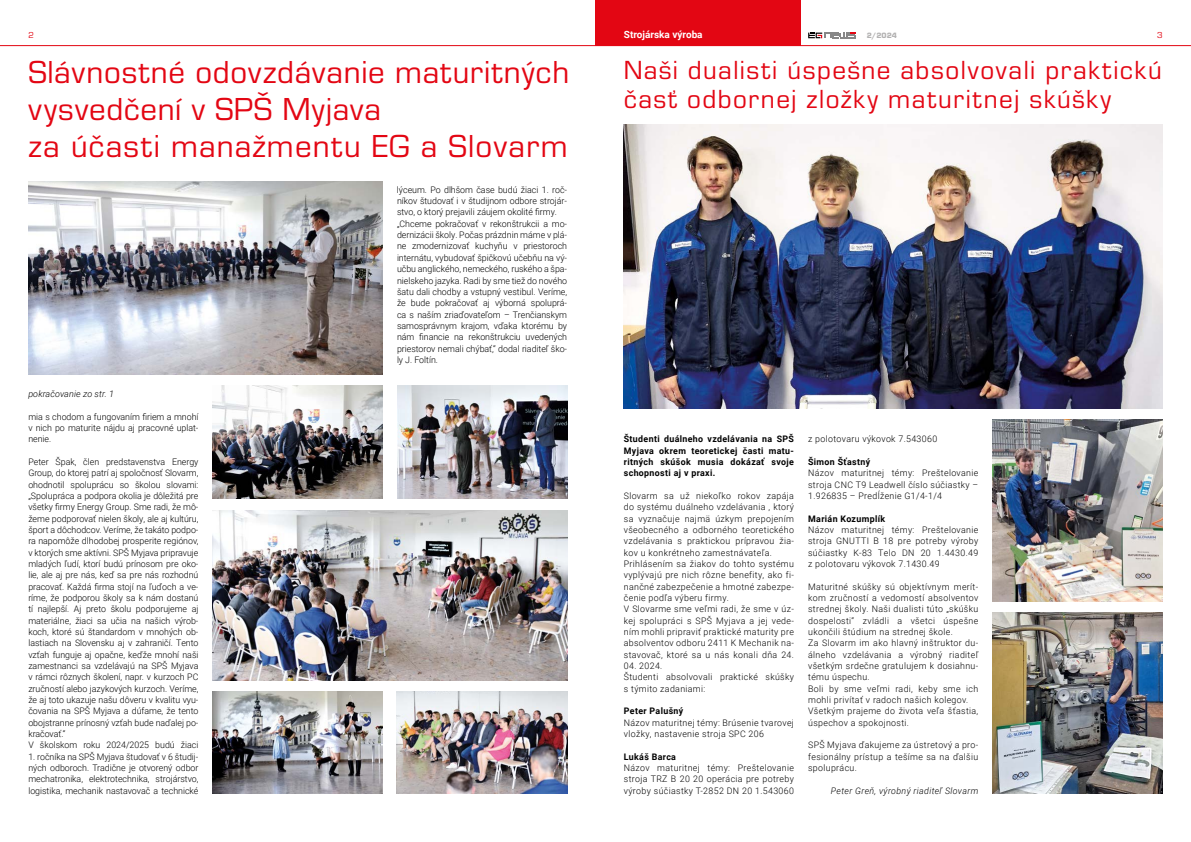
<style>
.page{position:relative;width:1191px;height:842px;background:#fff}
.page>*{position:absolute;margin:0;border:0;box-sizing:border-box;transform-origin:0 0}
.t1{font:33px/37px "Eurostile TOT";letter-spacing:.03em;color:#e30613}
.t2{font:27.2px/29px "Eurostile TOT";letter-spacing:.055em;color:#e30613}
.t3{font:700 10px "Roboto";color:#fff}
.t4{font:300 9px/11.3px "Roboto";color:#000;text-align:justify}
.t5{font:300 9px/11.3px "Roboto";letter-spacing:.04em;color:#000}
.t6{font:700 9px/11.3px "Roboto";letter-spacing:.04em;color:#000;text-align:justify}
.t7{font:italic 300 9px "Roboto";letter-spacing:.04em;color:#000}
.t8{font:italic 300 9px "Roboto";letter-spacing:.01em;color:#000}
.t9{font:9px "Eurostile TOT";color:#e30613}
.t10{font:900 8px "Eurostile TOT";color:#b3b2b2}
</style>
<div class="page">
<img style="left:624px;top:125px;width:538px;height:283px">
<hr style="left:0;top:45px;width:1191px;height:1px;background:#e30613">
<svg style="left:808px;top:33px;width:47px;height:5px"></svg>
<div style="left:595px;top:0;width:206px;height:45px;background:#e30613"></div>
<img style="left:28px;top:181px;width:355px;height:193px">
<img style="left:213px;top:510px;width:354px;height:170px">
<img style="left:992px;top:420px;width:170px;height:181px">
<img style="left:992px;top:612px;width:170px;height:182px">
<img style="left:397px;top:692px;width:170px;height:102px">
<img style="left:213px;top:692px;width:170px;height:102px">
<img style="left:213px;top:385px;width:170px;height:114px">
<img style="left:397px;top:385px;width:170px;height:114px">
<p class="t3" style="left:624px;top:28px;width:80px">Strojárska výroba</p>
<p class="t9" style="left:28px;top:30px;width:7px">2</p>
<p class="t10" style="left:866px;top:31px;width:32px">2/2024</p>
<p class="t9" style="left:1157px;top:30px;width:7px">3</p>
<h1 class="t1" style="left:28px;top:54px;width:542px">Slávnostné odovzdávanie maturitných vysvedčení v SPŠ Myjava<br>za účasti manažmentu EG a Slovarm</h1>
<p class="t8" style="left:28px;top:387px;width:87px">pokračovanie zo str. 1</p>
<p class="t4" style="left:28px;top:410px;width:172px">mia s chodom a fungovaním firiem a mnohí v nich po maturite nájdu aj pracovné uplat&shy;nenie.</p>
<p class="t4" style="left:28px;top:456px;width:172px;text-align:left">Peter Špak, člen predstavenstva Energy Group, do ktorej patrí aj spoločnosť Slovarm, ohodnotil spoluprácu so školou slovami: „Spolupráca a podpora okolia je dôležitá pre všetky firmy Energy Group. Sme radi, že mô&shy;žeme podporovať nielen školy, ale aj kultúru, šport a dôchodcov. Veríme, že takáto podpo&shy;ra napomôže dlhodobej prosperite regiónov, v ktorých sme aktívni. SPŠ Myjava pripravuje mladých ľudí, ktorí budú prínosom pre oko&shy;lie, ale aj pre nás, keď sa pre nás rozhodnú pracovať. Každá firma stojí na ľuďoch a ve&shy;ríme, že podporou školy sa k nám dostanú tí najlepší. Aj preto školu podporujeme aj materiálne, žiaci sa učia na našich výrob&shy;koch, ktoré sú štandardom v mnohých ob&shy;lastiach na Slovensku aj v zahraničí. Tento vzťah funguje aj opačne, keďže mnohí naši zamestnanci sa vzdelávajú na SPŠ Myjava v rámci rôznych školení, napr. v kurzoch PC zručností alebo jazykových kurzoch. Veríme, že aj toto ukazuje našu dôveru v kvalitu vyu&shy;čovania na SPŠ Myjava a dúfame, že tento obojstranne prínosný vzťah bude naďalej po&shy;kračovať.“<br>V školskom roku 2024/2025 budú žiaci</p>
<p class="t4" style="left:28px;top:751px;width:172px">1. ročníka na SPŠ Myjava študovať v 6 študij&shy;ných odboroch. Tradične je otvorený odbor mechatronika, elektrotechnika, strojárstvo, logistika, mechanik nastavovač a technické</p>
<p class="t4" style="left:397px;top:184px;width:172px;text-align:left">lýceum. Po dlhšom čase budú žiaci 1. roč&shy;níkov študovať i v študijnom odbore strojár&shy;stvo, o ktorý prejavili záujem okolité firmy. „Chceme pokračovať v rekonštrukcii a mo&shy;dernizácii školy. Počas prázdnin máme v plá&shy;ne zmodernizovať kuchyňu v priestoroch internátu, vybudovať špičkovú učebňu na vý&shy;učbu anglického, nemeckého, ruského a špa&shy;nielskeho jazyka. Radi by sme tiež do nového šatu dali chodby a vstupný vestibul. Veríme, že bude pokračovať aj výborná spoluprá&shy;ca s naším zriaďovateľom – Trenčianskym samosprávnym krajom, vďaka ktorému by nám financie na rekonštrukciu uvedených priestorov nemali chýbať,“ dodal riaditeľ ško&shy;ly J. Foltín.</p>
<h2 class="t2" style="left:624px;top:56px;width:539px">Naši dualisti úspešne absolvovali praktickú časť odbornej zložky maturitnej skúšky</h2>
<p class="t6" style="left:624px;top:433px;width:172px">Študenti duálneho vzdelávania na SPŠ Myjava okrem teoretickej časti matu&shy;ritných skúšok musia dokázať svoje schopnosti aj v praxi.</p>
<p class="t5" style="left:624px;top:490px;width:172px">Slovarm sa už niekoľko rokov zapája do systému duálneho vzdelávania , ktorý sa vyznačuje najmä úzkym prepojením všeobecného a odborného teoretického vzdelávania s praktickou prípravou žia&shy;kov u konkrétneho zamestnávateľa.<br>Prihlásením sa žiakov do tohto systému vyplývajú pre nich rôzne benefity, ako fi&shy;nančné zabezpečenie a hmotné zabezpe&shy;čenie podľa výberu firmy.<br>V Slovarme sme veľmi radi, že sme v úz&shy;kej spolupráci s SPŠ Myjava a jej vede&shy;ním mohli pripraviť praktické maturity pre absolventov odboru 2411 K Mechanik na&shy;stavovač, ktoré sa u nás konali dňa 24.</p>
<p class="t5" style="left:624px;top:660px;width:172px">04. 2024.<br>Študenti absolvovali praktické skúšky s týmito zadaniami:</p>
<p class="t6" style="left:624px;top:705px;width:61px">Peter Palušný</p>
<p class="t5" style="left:624px;top:716px;width:172px">Názov maturitnej témy: Brúsenie tvarovej vložky, nastavenie stroja SPC 206</p>
<p class="t6" style="left:624px;top:751px;width:54px">Lukáš Barca</p>
<p class="t4" style="left:624px;top:762px;width:172px">Názov maturitnej témy: Preštelovanie stroja TRZ B 20 20 operácia pre potreby výroby súčiastky T-2852 DN 20 1.543060</p>
<p class="t5" style="left:808px;top:433px;width:131px">z polotovaru výkovok 7.543060</p>
<p class="t6" style="left:808px;top:456px;width:63px">Šimon Šťastný</p>
<p class="t4" style="left:808px;top:467px;width:172px">Názov maturitnej témy: Preštelovanie stroja CNC T9 Leadwell číslo súčiastky – 1.926835 – Predĺženie G1/4-1/4</p>
<p class="t6" style="left:808px;top:512px;width:79px">Marián Kozumplík</p>
<p class="t4" style="left:808px;top:524px;width:172px">Názov maturitnej témy: Preštelovanie stroja GNUTTI B 18 pre potreby výroby súčiastky K-83 Telo DN 20 1.4430.49 z polotovaru výkovok 7.1430.49</p>
<p class="t5" style="left:808px;top:580px;width:172px">Maturitné skúšky sú objektívnym merít&shy;kom zručností a vedomostí absolventov strednej školy. Naši dualisti túto „skúšku dospelosti“ zvládli a všetci úspešne ukončili štúdium na strednej škole.<br>Za Slovarm im ako hlavný inštruktor du&shy;álneho vzdelávania a výrobný riaditeľ všetkým srdečne gratulujem k dosiahnu&shy;tému úspechu.<br>Boli by sme veľmi radi, keby sme ich mohli privítať v radoch našich kolegov.<br>Všetkým prajeme do života veľa šťastia, úspechov a spokojnosti.</p>
<p class="t4" style="left:808px;top:739px;width:172px">SPŠ Myjava ďakujeme za ústretový a pro&shy;fesionálny prístup a tešíme sa na ďalšiu spoluprácu.</p>
<p class="t7" style="left:831px;top:784px;width:149px">Peter Greň, výrobný riaditeľ Slovarm</p>
</div>
